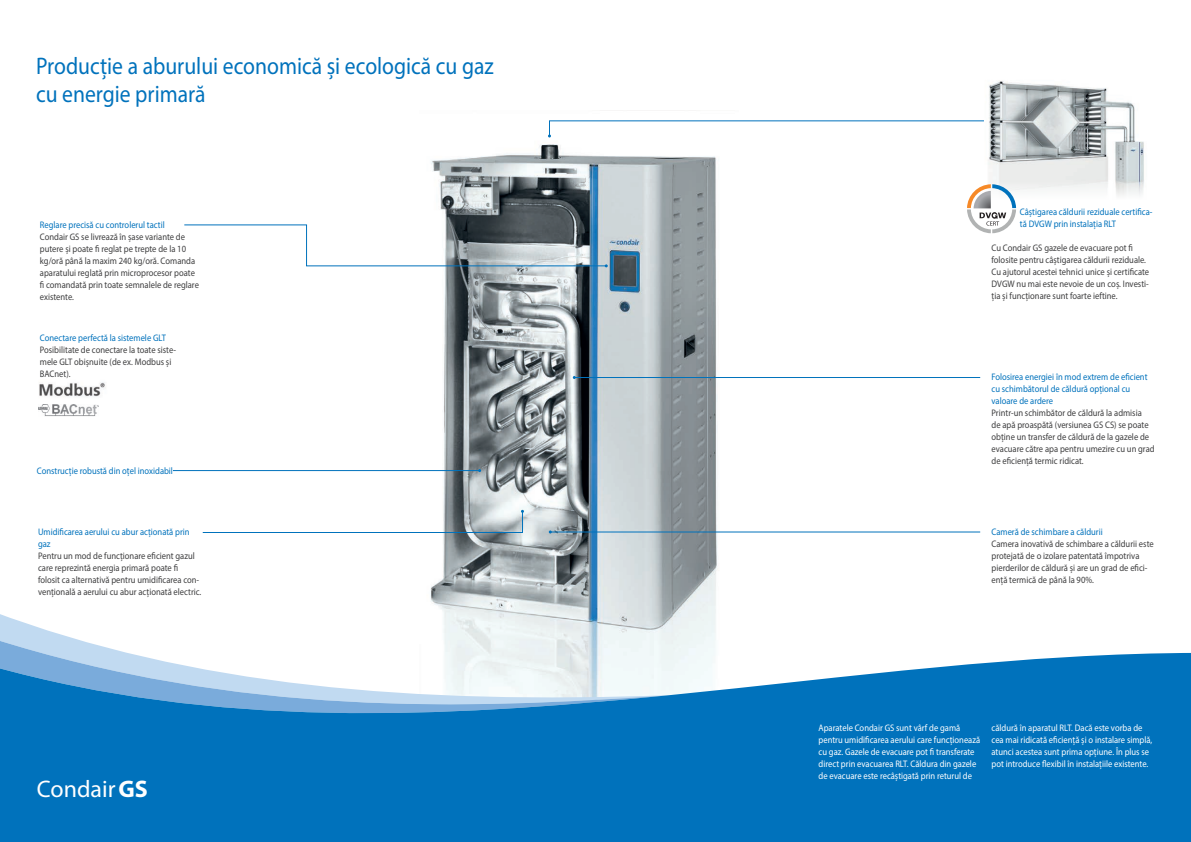
<style>
.page{position:relative;width:1191px;height:842px;background:#fff}
.page>*{position:absolute;margin:0;border:0;box-sizing:border-box;transform-origin:0 0}
.t1{font:24px/28.8px "Myriad Pro";color:#0072bc;scale:.9 1}
.t2{font:24px "Myriad Pro";color:#fff}
.t3{font:9.5px/12px "Myriad Pro";color:#3e3e3f;scale:.9 1}
.t4{font:9.5px/12px "Myriad Pro";color:#fff;scale:.9 1}
.t5{font:9.5px/12px "Myriad Pro";color:#0072bc;scale:.9 1}
.s1{font-weight:700}
</style>
<div class="page">
<img style="left:988px;top:80px;width:156px;height:116px">
<img style="left:420px;top:137px;width:318px;height:516px">
<svg style="left:0;top:611px;width:670px;height:42px"></svg>
<svg style="left:0;top:638px;width:666px;height:15px"></svg>
<svg style="left:0;top:653px;width:1191px;height:189px;background:#2887c6"></svg>
<svg style="left:184px;top:224px;width:424px;height:43px"></svg>
<hr style="left:173px;top:470px;width:306px;height:1px;background:#0072bc">
<svg style="left:202px;top:510px;width:322px;height:23px"></svg>
<hr style="left:550px;top:532px;width:430px;height:1px;background:#0072bc">
<hr style="left:574px;top:377px;width:406px;height:1px;background:#0072bc">
<svg style="left:967px;top:184px;width:49px;height:49px"></svg>
<svg style="left:548px;top:120px;width:436px;height:17px"></svg>
<img style="left:38px;top:404px;width:60px;height:12px">
<img style="left:39px;top:382px;width:67px;height:15px">
<h1 class="t1" style="left:36px;top:51px;width:510px">Producție a aburului economică și ecologică cu gaz cu energie primară</h1>
<p class="t5" style="left:1020px;top:205px;width:149px">Câștigarea căldurii reziduale certifica-</p>
<p class="t5" style="left:40px;top:219px;width:140px">Reglare precisă cu controlerul tactil</p>
<p class="t5" style="left:1020px;top:217px;width:108px">tă DVGW prin instalația RLT</p>
<p class="t3" style="left:40px;top:231px;width:178px">Condair GS se livrează în șase variante de putere și poate fi reglat pe trepte de la 10 kg/oră până la maxim 240 kg/oră. Comanda aparatului reglată prin microprocesor poate fi comandată prin toate semnalele de reglare existente.</p>
<p class="t3" style="left:991px;top:242px;width:177px">Cu Condair GS gazele de evacuare pot fi folosite pentru câștigarea căldurii reziduale.<br>Cu ajutorul acestei tehnici unice și certificate DVGW nu mai este nevoie de un coș. Investi&shy;ția și funcționare sunt foarte ieftine.</p>
<p class="t5" style="left:40px;top:331px;width:142px">Conectare perfectă la sistemele GLT</p>
<p class="t3" style="left:40px;top:343px;width:153px">Posibilitate de conectare la toate siste&shy;mele GLT obișnuite (de ex. Modbus și<br>BACnet).</p>
<p class="t5" style="left:37px;top:464px;width:153px">Construcție robustă din oțel inoxidabil</p>
<p class="t5" style="left:38px;top:526px;width:170px">Umidificarea aerului cu abur acționată prin gaz</p>
<p class="t3" style="left:38px;top:550px;width:183px">Pentru un mod de funcționare eficient gazul care reprezintă energia primară poate fi folosit ca alternativă pentru umidificarea con&shy;vențională a aerului cu abur acționată electric.</p>
<h1 class="t2" style="left:37px;top:775px;width:113px">Condair<span class="s1">GS</span></h1>
<p class="t5" style="left:991px;top:371px;width:175px">Folosirea energiei în mod extrem de eficient cu schimbătorul de căldură opțional cu valoare de ardere</p>
<p class="t3" style="left:991px;top:407px;width:183px">Printr-un schimbător de căldură la admisia<br>de apă proaspătă (versiunea GS CS) se poate obține un transfer de căldură de la gazele de evacuare către apa pentru umezire cu un grad de eficiență termic ridicat.</p>
<p class="t5" style="left:991px;top:526px;width:125px">Cameră de schimbare a căldurii</p>
<p class="t3" style="left:991px;top:538px;width:182px">Camera inovativă de schimbare a căldurii este protejată de o izolare patentată împotriva pierderilor de căldură și are un grad de efici&shy;ență termică de până la 90%.</p>
<p class="t4" style="left:818px;top:722px;width:181px">Aparatele Condair GS sunt vârf de gamă pentru umidificarea aerului care funcționează cu gaz. Gazele de evacuare pot fi transferate direct prin evacuarea RLT. Căldura din gazele de evacuare este recâștigată prin returul de</p>
<p class="t4" style="left:991px;top:722px;width:180px">căldură în aparatul RLT. Dacă este vorba de cea mai ridicată eficiență și o instalare simplă, atunci acestea sunt prima opțiune. În plus se pot introduce flexibil în instalațiile existente.</p>
</div>
